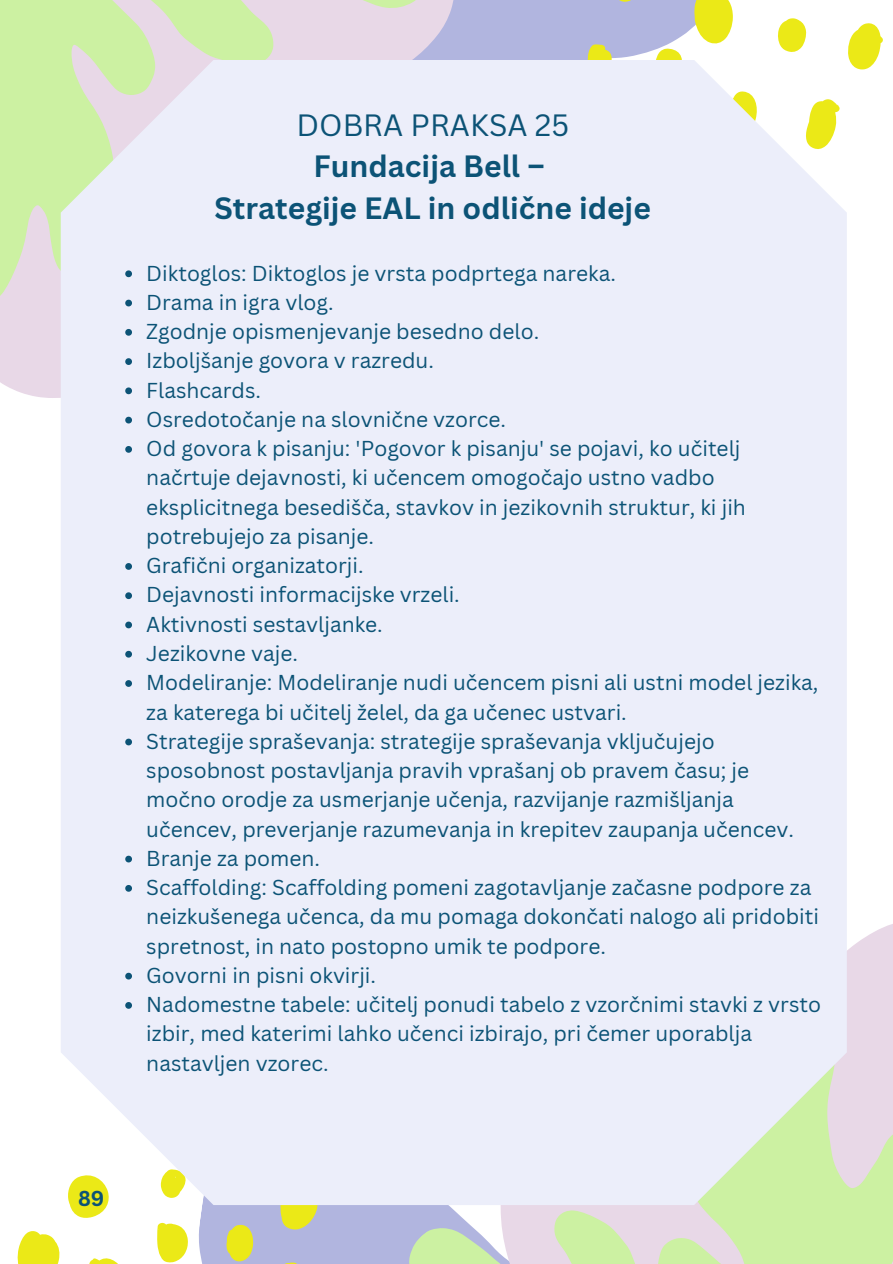
<style>
.page{position:relative;width:893px;height:1264px;background:#fff}
.page>*{position:absolute;margin:0;border:0;box-sizing:border-box;transform-origin:0 0}
.t1{font:700 30px/41.7px "Canva Sans";color:#0c5376;text-align:center}
.t2{font:21px/29.2px "Canva Sans";color:#0c5376}
.t3{font:700 21px "Canva Sans";color:#0c5376}
.s1{font-weight:400}
</style>
<div class="page">
<svg style="left:846px;top:884px;width:46px;height:74px"></svg>
<svg style="left:804px;top:958px;width:88px;height:305px;background:#dce2ca"></svg>
<div style="left:479px;top:0;width:108px;height:60px;background:#b1b5df"></div>
<svg style="left:360px;top:1204px;width:444px;height:59px;background:#d3ddcb"></svg>
<svg style="left:263px;top:0;width:216px;height:60px;background:#dcd2e2"></svg>
<svg style="left:0;top:0;width:263px;height:352px;background:#d3eab5"></svg>
<svg style="left:17px;top:1204px;width:314px;height:59px"></svg>
<svg style="left:587px;top:0;width:296px;height:70px"></svg>
<div style="left:61px;top:60px;width:785px;height:1144px;background:#eceefa"></div>
<svg style="left:125px;top:270px;width:7px;height:7px"></svg>
<svg style="left:125px;top:300px;width:7px;height:6px"></svg>
<svg style="left:125px;top:329px;width:7px;height:7px"></svg>
<svg style="left:125px;top:358px;width:7px;height:7px"></svg>
<svg style="left:125px;top:387px;width:7px;height:7px"></svg>
<svg style="left:125px;top:417px;width:7px;height:6px"></svg>
<svg style="left:125px;top:446px;width:7px;height:7px"></svg>
<svg style="left:125px;top:563px;width:7px;height:7px"></svg>
<svg style="left:125px;top:592px;width:7px;height:7px"></svg>
<svg style="left:125px;top:621px;width:7px;height:7px"></svg>
<svg style="left:125px;top:651px;width:7px;height:6px"></svg>
<svg style="left:125px;top:680px;width:7px;height:7px"></svg>
<svg style="left:125px;top:738px;width:7px;height:7px"></svg>
<svg style="left:125px;top:855px;width:7px;height:7px"></svg>
<svg style="left:125px;top:885px;width:7px;height:6px"></svg>
<svg style="left:125px;top:972px;width:7px;height:7px"></svg>
<svg style="left:125px;top:1002px;width:7px;height:6px"></svg>
<p class="t1" style="left:214px;top:103px;width:438px"><span class="s1">DOBRA PRAKSA 25<br></span>Fundacija Bell –<br>Strategije EAL in odlične ideje</p>
<p class="t2" style="left:146px;top:258px;width:471px">Diktoglos: Diktoglos je vrsta podprtega nareka.</p>
<p class="t2" style="left:146px;top:287px;width:189px">Drama in igra vlog.</p>
<p class="t2" style="left:146px;top:316px;width:394px">Zgodnje opismenjevanje besedno delo.</p>
<p class="t2" style="left:146px;top:345px;width:289px">Izboljšanje govora v razredu.</p>
<h1 class="t2" style="left:146px;top:375px;width:116px">Flashcards.</h1>
<p class="t2" style="left:146px;top:404px;width:361px">Osredotočanje na slovnične vzorce.</p>
<p class="t2" style="left:146px;top:433px;width:601px">Od govora k pisanju: 'Pogovor k pisanju' se pojavi, ko učitelj načrtuje dejavnosti, ki učencem omogočajo ustno vadbo eksplicitnega besedišča, stavkov in jezikovnih struktur, ki jih potrebujejo za pisanje.</p>
<p class="t2" style="left:146px;top:550px;width:219px">Grafični organizatorji.</p>
<p class="t2" style="left:146px;top:579px;width:315px">Dejavnosti informacijske vrzeli.</p>
<p class="t2" style="left:146px;top:609px;width:238px">Aktivnosti sestavljanke.</p>
<p class="t2" style="left:146px;top:638px;width:153px">Jezikovne vaje.</p>
<p class="t2" style="left:146px;top:667px;width:673px">Modeliranje: Modeliranje nudi učencem pisni ali ustni model jezika, za katerega bi učitelj želel, da ga učenec ustvari.</p>
<p class="t2" style="left:146px;top:726px;width:649px">Strategije spraševanja: strategije spraševanja vključujejo sposobnost postavljanja pravih vprašanj ob pravem času; je močno orodje za usmerjanje učenja, razvijanje razmišljanja učencev, preverjanje razumevanja in krepitev zaupanja učencev.</p>
<p class="t2" style="left:146px;top:843px;width:175px">Branje za pomen.</p>
<p class="t2" style="left:146px;top:872px;width:674px">Scaffolding: Scaffolding pomeni zagotavljanje začasne podpore za neizkušenega učenca, da mu pomaga dokončati nalogo ali pridobiti spretnost, in nato postopno umik te podpore.</p>
<p class="t2" style="left:146px;top:960px;width:231px">Govorni in pisni okvirji.</p>
<p class="t2" style="left:146px;top:989px;width:676px">Nadomestne tabele: učitelj ponudi tabelo z vzorčnimi stavki z vrsto izbir, med katerimi lahko učenci izbirajo, pri čemer uporablja nastavljen vzorec.</p>
<p class="t3" style="left:78px;top:1183px;width:28px">89</p>
</div>
